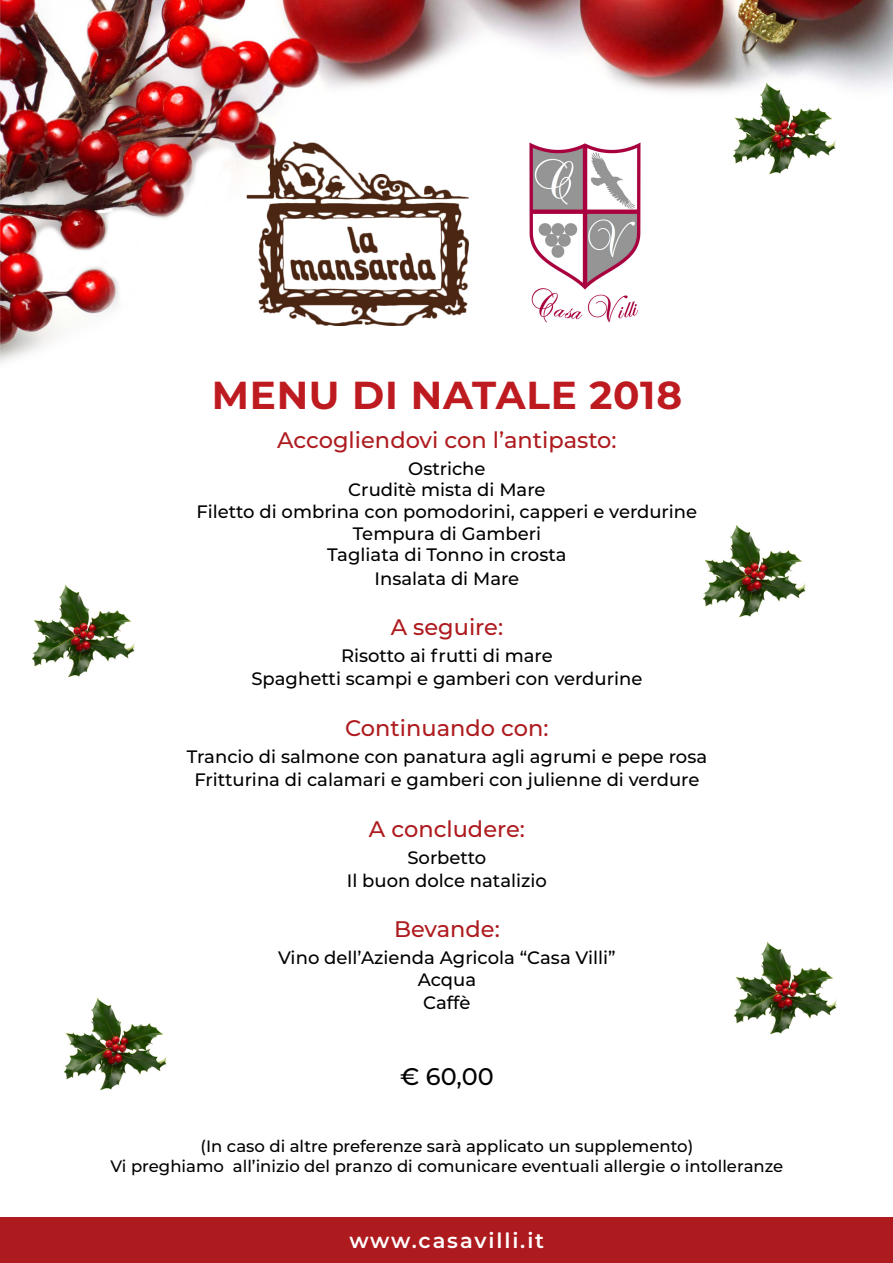
<style>
.page{position:relative;width:893px;height:1263px;background:#fff}
.page>*{position:absolute;margin:0;border:0;box-sizing:border-box;transform-origin:0 0}
.t1{font:700 39px "Montserrat";letter-spacing:.02em;color:#be1b21}
.t2{font:500 24px "Montserrat";color:#000}
.t3{font:500 22.5px "Montserrat";color:#ae1b1f}
.t4{font:600 21px "Montserrat";letter-spacing:.09em;color:#fff}
.t5{font:500 18px/21.6px "Montserrat";color:#000;text-align:center}
.t6{font:500 16.5px/19.8px "Montserrat";color:#000;text-align:center}
</style>
<div class="page">
<img style="left:0;top:0;width:262px;height:363px">
<img style="left:262px;top:0;width:473px;height:142px">
<img style="left:735px;top:0;width:158px;height:88px">
<div style="left:0;top:1218px;width:893px;height:45px;background:#ae1b1f"></div>
<img style="left:733px;top:942px;width:104px;height:93px">
<img style="left:247px;top:142px;width:222px;height:184px">
<img style="left:529px;top:142px;width:112px;height:181px">
<img style="left:731px;top:82px;width:105px;height:93px">
<img style="left:31px;top:585px;width:104px;height:93px">
<img style="left:702px;top:525px;width:104px;height:93px">
<img style="left:63px;top:998px;width:104px;height:93px">
<h1 class="t1" style="left:212px;top:367px;width:472px">MENU DI NATALE 2018</h1>
<p class="t3" style="left:277px;top:424px;width:341px">Accogliendovi con l’antipasto:</p>
<p class="t5" style="left:197px;top:457px;width:502px">Ostriche<br>Cruditè mista di Mare<br>Filetto di ombrina con pomodorini, capperi e verdurine<br>Tempura di Gamberi<br>Tagliata di Tonno in crosta</p>
<p class="t5" style="left:375px;top:567px;width:146px">Insalata di Mare</p>
<p class="t3" style="left:391px;top:611px;width:114px">A seguire:</p>
<p class="t5" style="left:251px;top:643px;width:392px;line-height:23.4px">Risotto ai frutti di mare<br>Spaghetti scampi e gamberi con verdurine</p>
<p class="t3" style="left:345px;top:712px;width:205px">Continuando con:</p>
<p class="t5" style="left:187px;top:744px;width:522px;line-height:23.4px">Trancio di salmone con panatura agli agrumi e pepe rosa<br>Fritturina di calamari e gamberi con julienne di verdure</p>
<p class="t3" style="left:369px;top:813px;width:158px">A concludere:</p>
<p class="t5" style="left:347px;top:845px;width:202px;line-height:23.4px">Sorbetto<br>Il buon dolce natalizio</p>
<p class="t3" style="left:394px;top:914px;width:107px">Bevande:</p>
<p class="t5" style="left:278px;top:946px;width:339px">Vino dell’Azienda Agricola “Casa Villi”<br>Acqua</p>
<p class="t5" style="left:423px;top:991px;width:49px">Caffè</p>
<h2 class="t2" style="left:400px;top:1060px;width:95px">€ 60,00</h2>
<p class="t6" style="left:110px;top:1135px;width:674px">(In caso di altre preferenze sarà applicato un supplemento)<br>Vi preghiamo all’inizio del pranzo di comunicare eventuali allergie o intolleranze</p>
<p class="t4" style="left:349px;top:1226px;width:196px">www.casavilli.it</p>
</div>
